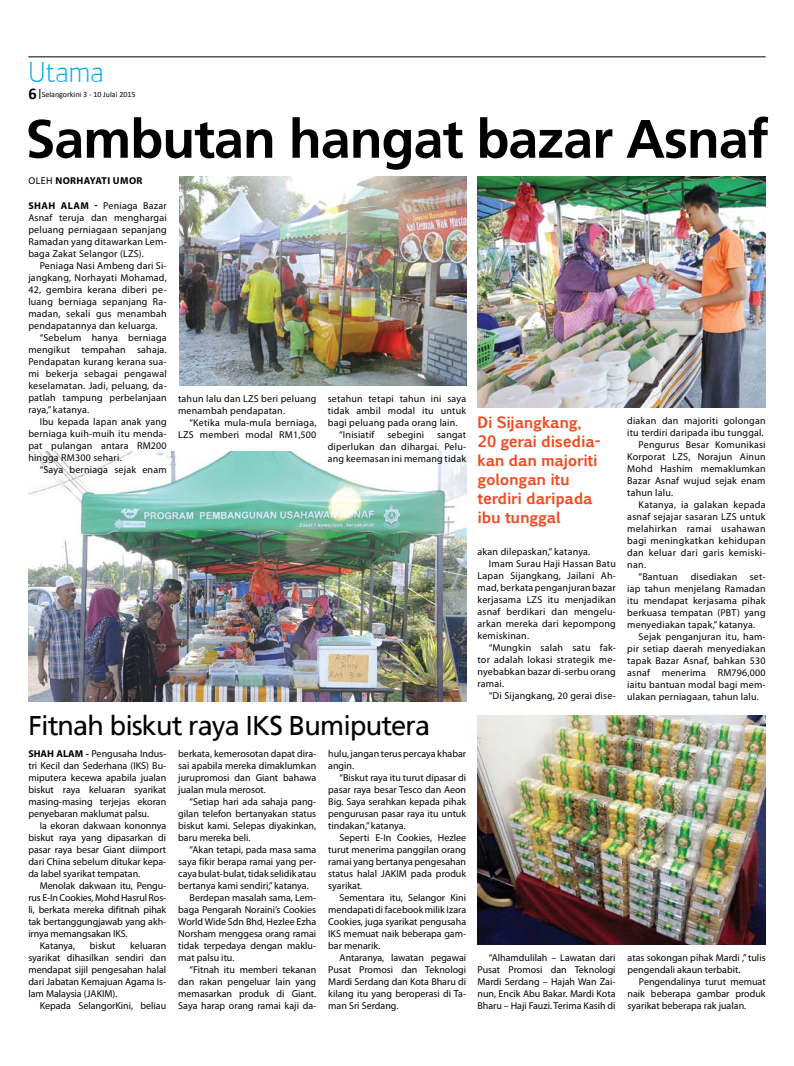
<style>
.page{position:relative;width:794px;height:1066px;background:#fff}
.page>*{position:absolute;margin:0;border:0;box-sizing:border-box;transform-origin:0 0}
.t1{font:700 54px "Frutiger Linotype";letter-spacing:-.02em;color:#000}
.t2{font:28px "Engel Lightltd";color:#00aeef}
.t3{font:27px "Frutiger Linotype";letter-spacing:-.03em;color:#000}
.t4{font:700 16.3px "Calibri";color:#000}
.t5{font:700 15px/19px "Pigiarniq";letter-spacing:-.02em;color:#f04c23}
.t6{font:10px/12px "Myriad Pro";letter-spacing:.02em;color:#000;text-align:justify}
.t7{font:10px/12px "Myriad Pro";color:#000}
.t8{font:10px "Myriad Pro";letter-spacing:-.01em;color:#000}
.t9{font:700 10px "Myriad Pro";letter-spacing:.04em;color:#000}
.t10{font:8px "Calibri";color:#000}
.s1{font-weight:700}
</style>
<div class="page">
<hr style="left:28px;top:57px;width:737px;height:1px;background:#000">
<img style="left:477px;top:715px;width:288px;height:229px">
<img style="left:477px;top:176px;width:288px;height:231px">
<img style="left:179px;top:177px;width:287px;height:209px">
<img style="left:28px;top:451px;width:438px;height:251px">
<h2 class="t2" style="left:28px;top:62px;width:77px">Utama</h2>
<p class="t10" style="left:42px;top:89px;width:95px">Selangorkini 3 - 10 Julai 2015</p>
<h3 class="t4" style="left:28px;top:83px;width:10px">6</h3>
<h1 class="t1" style="left:25px;top:106px;width:745px">Sambutan hangat bazar Asnaf</h1>
<p class="t6" style="left:28px;top:175px;width:14px">Oleh</p>
<p class="t9" style="left:55px;top:175px;width:89px">NORHAYATI UMOR</p>
<p class="t6" style="left:28px;top:199px;width:140px"><span class="s1">SHAH ALAM -</span> Peniaga Bazar Asnaf teruja dan menghargai peluang perniagaan sepanjang Ramadan yang ditawarkan Lem&shy;baga Zakat Selangor (LZS).</p>
<p class="t6" style="left:40px;top:259px;width:128px">Peniaga Nasi Ambeng dari Si-</p>
<p class="t6" style="left:28px;top:271px;width:140px">jangkang, Norhayati Mohamad,</p>
<p class="t6" style="left:28px;top:283px;width:140px">42, gembira kerana diberi pe-</p>
<p class="t6" style="left:28px;top:295px;width:140px">luang berniaga sepanjang Ra-</p>
<p class="t6" style="left:28px;top:307px;width:140px">madan, sekali gus menambah</p>
<p class="t6" style="left:28px;top:319px;width:131px">pendapatannya dan keluarga.</p>
<p class="t6" style="left:40px;top:331px;width:129px">“Sebelum hanya berniaga</p>
<p class="t6" style="left:28px;top:343px;width:140px">mengikut tempahan sahaja.</p>
<p class="t6" style="left:28px;top:355px;width:140px">Pendapatan kurang kerana sua-</p>
<p class="t6" style="left:28px;top:367px;width:140px">mi bekerja sebagai pengawal</p>
<p class="t6" style="left:28px;top:379px;width:140px">keselamatan. Jadi, peluang, da-</p>
<p class="t6" style="left:28px;top:391px;width:140px">patlah tampung perbelanjaan</p>
<p class="t6" style="left:28px;top:403px;width:62px">raya,” katanya.</p>
<p class="t6" style="left:40px;top:415px;width:128px">Ibu kepada lapan anak yang</p>
<p class="t6" style="left:28px;top:427px;width:140px">berniaga kuih-muih itu menda-</p>
<p class="t6" style="left:28px;top:439px;width:140px">pat pulangan antara RM200</p>
<p class="t6" style="left:28px;top:451px;width:95px">hingga RM300 sehari.</p>
<p class="t6" style="left:40px;top:463px;width:128px">“Saya berniaga sejak enam</p>
<p class="t6" style="left:178px;top:392px;width:140px">tahun lalu dan LZS beri peluang menambah pendapatan.</p>
<p class="t6" style="left:178px;top:416px;width:140px;text-align:right">“Ketika mula-mula berniaga,<br>LZS memberi modal RM1,500</p>
<p class="t6" style="left:328px;top:392px;width:140px">setahun tetapi tahun ini saya</p>
<p class="t6" style="left:328px;top:404px;width:140px">tidak ambil modal itu untuk</p>
<p class="t6" style="left:328px;top:416px;width:131px">bagi peluang pada orang lain.</p>
<p class="t6" style="left:339px;top:428px;width:37px">“Inisiatif</p>
<p class="t6" style="left:387px;top:428px;width:38px">sebegini</p>
<p class="t6" style="left:328px;top:428px;width:140px;text-indent:109px">sangat diperlukan dan dihargai. Pelu&shy;ang keemasan ini memang tidak</p>
<h3 class="t3" style="left:28px;top:709px;width:403px">Fitnah biskut raya IKS Bumiputera</h3>
<p class="t6" style="left:28px;top:747px;width:139px"><span class="s1">SHAH ALAM -</span> Pengusaha Indus&shy;tri Kecil dan Sederhana (IKS) Bu&shy;miputera kecewa apabila jualan biskut raya keluaran syarikat masing-masing terjejas ekoran penyebaran maklumat palsu.</p>
<p class="t6" style="left:28px;top:819px;width:139px;text-indent:11px">Ia ekoran dakwaan kononnya biskut raya yang dipasarkan di pasar raya besar Giant diimport dari China sebelum ditukar kepa&shy;da label syarikat tempatan.</p>
<p class="t8" style="left:40px;top:879px;width:128px">Menolak dakwaan itu, Pengu-</p>
<p class="t8" style="left:28px;top:891px;width:139px">rus E-In Cookies, Mohd Hasrul Ros-</p>
<p class="t8" style="left:28px;top:903px;width:139px">li, berkata mereka difitnah pihak</p>
<p class="t8" style="left:28px;top:915px;width:139px">tak bertanggungjawab yang akh-</p>
<p class="t8" style="left:28px;top:927px;width:101px">irnya memangsakan IKS.</p>
<p class="t7" style="left:40px;top:939px;width:37px">Katanya,</p>
<p class="t6" style="left:90px;top:939px;width:27px">biskut</p>
<p class="t6" style="left:28px;top:939px;width:139px;text-indent:102px">keluaran syarikat dihasilkan sendiri dan mendapat sijil pengesahan halal dari Jabatan Kemajuan Agama Is&shy;lam Malaysia (JAKIM).</p>
<p class="t7" style="left:40px;top:999px;width:128px">Kepada SelangorKini, beliau</p>
<p class="t6" style="left:178px;top:747px;width:139px">berkata, kemerosotan dapat dira&shy;sai apabila mereka dimaklumkan jurupromosi dan Giant bahawa jualan mula merosot.</p>
<p class="t6" style="left:178px;top:795px;width:139px;text-indent:11px">“Setiap hari ada sahaja pang&shy;gilan telefon bertanyakan status biskut kami. Selepas diyakinkan, baru mereka beli.</p>
<p class="t7" style="left:190px;top:843px;width:128px">“Akan tetapi, pada masa sama</p>
<p class="t7" style="left:178px;top:855px;width:139px">saya fikir berapa ramai yang per-</p>
<p class="t7" style="left:178px;top:867px;width:139px">caya bulat-bulat, tidak selidik atau</p>
<p class="t7" style="left:178px;top:879px;width:132px">bertanya kami sendiri,” katanya.</p>
<p class="t7" style="left:190px;top:891px;width:128px">Berdepan masalah sama, Lem-</p>
<p class="t7" style="left:178px;top:903px;width:139px">baga Pengarah Noraini’s Cookies</p>
<p class="t7" style="left:178px;top:915px;width:139px">World Wide Sdn Bhd, Hezlee Ezha</p>
<p class="t7" style="left:178px;top:927px;width:139px">Norsham menggesa orang ramai</p>
<p class="t7" style="left:178px;top:939px;width:139px">tidak terpedaya dengan maklu-</p>
<p class="t7" style="left:178px;top:951px;width:58px">mat palsu itu.</p>
<p class="t7" style="left:190px;top:963px;width:128px">“Fitnah itu memberi tekanan</p>
<p class="t7" style="left:178px;top:975px;width:139px">dan rakan pengeluar lain yang</p>
<p class="t7" style="left:178px;top:987px;width:139px">memasarkan produk di Giant.</p>
<p class="t7" style="left:178px;top:999px;width:139px">Saya harap orang ramai kaji da-</p>
<p class="t7" style="left:328px;top:747px;width:139px">hulu, jangan terus percaya khabar angin.</p>
<p class="t6" style="left:328px;top:771px;width:139px;text-indent:11px">“Biskut raya itu turut dipasar di pasar raya besar Tesco dan Aeon Big. Saya serahkan kepada pihak pengurusan pasar raya itu untuk tindakan,” katanya.</p>
<p class="t6" style="left:328px;top:831px;width:139px;text-indent:11px">Seperti E-In Cookies, Hezlee turut menerima panggilan orang ramai yang bertanya pengesahan status halal JAKIM pada produk syarikat.</p>
<p class="t6" style="left:328px;top:891px;width:139px;text-indent:11px">Sementara itu, Selangor Kini mendapati di facebook milik Izara Cookies, juga syarikat pengusaha IKS memuat naik beberapa gam&shy;bar menarik.</p>
<p class="t6" style="left:328px;top:951px;width:139px;text-indent:11px">Antaranya, lawatan pegawai Pusat Promosi dan Teknologi Mardi Serdang dan Kota Bharu di kilang itu yang beroperasi di Ta&shy;man Sri Serdang.</p>
<h3 class="t5" style="left:477px;top:413px;width:125px">Di Sijangkang,<br>20 gerai disedia&shy;kan dan majoriti golongan itu terdiri daripada ibu tunggal</h3>
<p class="t6" style="left:477px;top:546px;width:114px">akan dilepaskan,” katanya.</p>
<p class="t6" style="left:489px;top:558px;width:128px">Imam Surau Haji Hassan Batu</p>
<p class="t6" style="left:477px;top:570px;width:140px">Lapan Sijangkang, Jailani Ah-</p>
<p class="t6" style="left:477px;top:582px;width:140px">mad, berkata penganjuran bazar</p>
<p class="t6" style="left:477px;top:594px;width:140px">kerjasama LZS itu menjadikan</p>
<p class="t6" style="left:477px;top:606px;width:140px">asnaf berdikari dan mengelu-</p>
<p class="t6" style="left:477px;top:618px;width:140px">arkan mereka dari kepompong</p>
<p class="t6" style="left:477px;top:630px;width:53px">kemiskinan.</p>
<p class="t6" style="left:489px;top:642px;width:128px">“Mungkin salah satu fak-</p>
<p class="t6" style="left:477px;top:654px;width:140px">tor adalah lokasi strategik me-</p>
<p class="t6" style="left:477px;top:666px;width:140px">nyebabkan bazar di-serbu orang</p>
<p class="t6" style="left:477px;top:678px;width:28px">ramai.</p>
<p class="t6" style="left:489px;top:690px;width:128px">“Di Sijangkang, 20 gerai dise-</p>
<p class="t6" style="left:627px;top:415px;width:140px">diakan dan majoriti golongan</p>
<p class="t6" style="left:627px;top:427px;width:138px">itu terdiri daripada ibu tunggal.</p>
<p class="t6" style="left:638px;top:439px;width:128px">Pengurus Besar Komunikasi</p>
<p class="t6" style="left:627px;top:451px;width:140px">Korporat LZS, Norajun Ainun</p>
<p class="t6" style="left:627px;top:463px;width:140px">Mohd Hashim memaklumkan</p>
<p class="t6" style="left:627px;top:475px;width:140px">Bazar Asnaf wujud sejak enam</p>
<p class="t6" style="left:627px;top:487px;width:47px">tahun lalu.</p>
<p class="t6" style="left:638px;top:499px;width:128px">Katanya, ia galakan kepada</p>
<p class="t6" style="left:627px;top:511px;width:140px">asnaf sejajar sasaran LZS untuk</p>
<p class="t6" style="left:627px;top:523px;width:140px">melahirkan ramai usahawan</p>
<p class="t6" style="left:627px;top:535px;width:140px">bagi meningkatkan kehidupan</p>
<p class="t6" style="left:627px;top:547px;width:140px">dan keluar dari garis kemiski-</p>
<p class="t6" style="left:627px;top:559px;width:20px">nan.</p>
<p class="t6" style="left:638px;top:571px;width:128px">“Bantuan disediakan set-</p>
<p class="t6" style="left:627px;top:583px;width:140px">iap tahun menjelang Ramadan</p>
<p class="t6" style="left:627px;top:595px;width:140px">itu mendapat kerjasama pihak</p>
<p class="t6" style="left:627px;top:607px;width:140px">berkuasa tempatan (PBT) yang</p>
<p class="t6" style="left:627px;top:619px;width:129px">menyediakan tapak,” katanya.</p>
<p class="t6" style="left:638px;top:631px;width:129px">Sejak penganjuran itu, ham-</p>
<p class="t6" style="left:627px;top:643px;width:140px">pir setiap daerah menyediakan</p>
<p class="t6" style="left:627px;top:655px;width:140px">tapak Bazar Asnaf, bahkan 530</p>
<p class="t6" style="left:627px;top:667px;width:140px">asnaf menerima RM796,000</p>
<p class="t6" style="left:627px;top:679px;width:140px">iaitu bantuan modal bagi mem-</p>
<p class="t6" style="left:627px;top:691px;width:133px">ulakan perniagaan, tahun lalu.</p>
<p class="t6" style="left:477px;top:952px;width:140px;text-indent:11px">“Alhamdulilah – Lawatan dari Pusat Promosi dan Teknologi Mardi Serdang – Hajah Wan Zai&shy;nun, Encik Abu Bakar. Mardi Kota Bharu – Haji Fauzi. Terima Kasih di</p>
<p class="t7" style="left:627px;top:952px;width:140px">atas sokongan pihak Mardi ,” tulis pengendali akaun terbabit.</p>
<p class="t6" style="left:627px;top:976px;width:140px;text-indent:11px">Pengendalinya turut memuat naik beberapa gambar produk syarikat beberapa rak jualan.</p>
</div>
